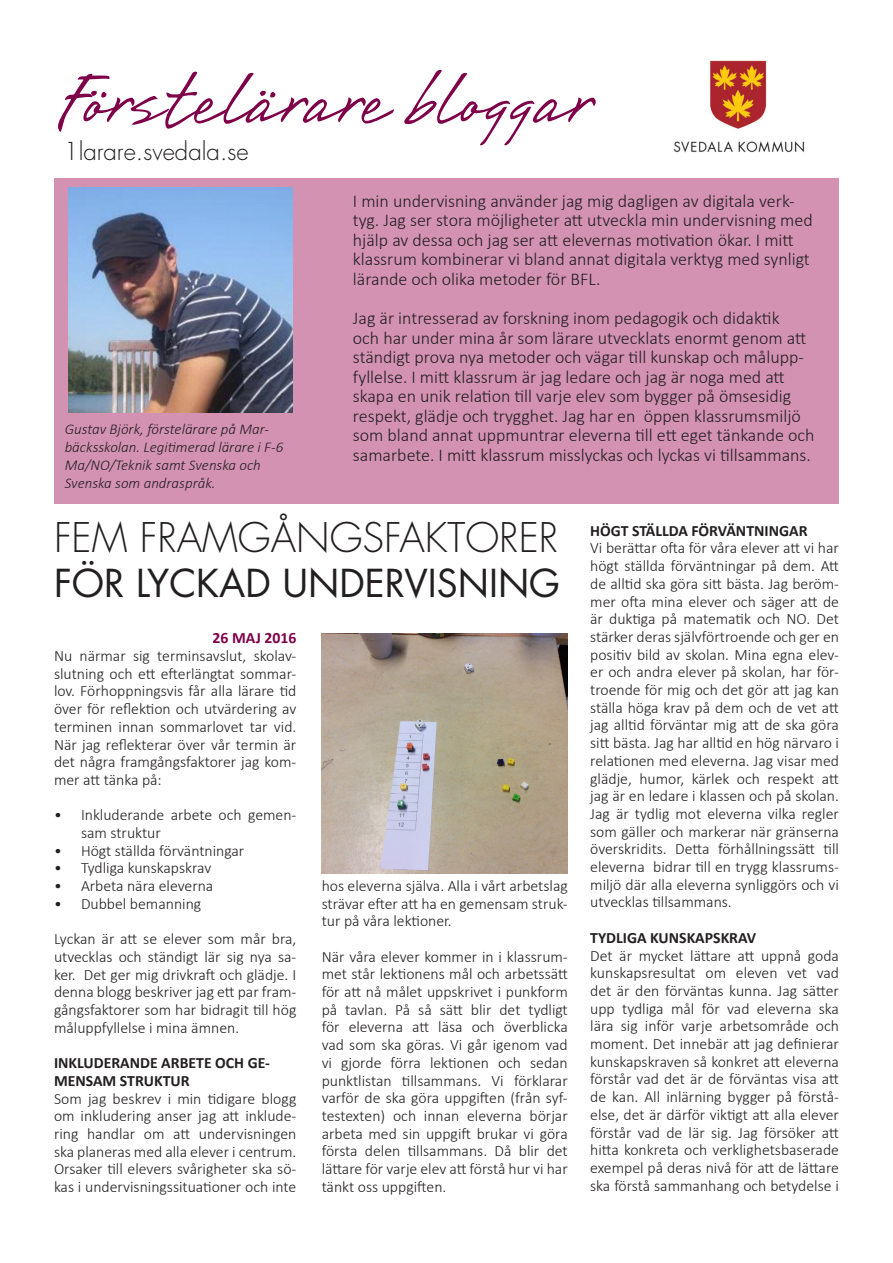
<style>
.page{position:relative;width:893px;height:1263px;background:#fff}
.page>*{position:absolute;margin:0;border:0;box-sizing:border-box;transform-origin:0 0}
.t1{font:88.5px "Brisa";color:#7d0049}
.t2{font:300 39.75px "Futura Std";color:#231f20}
.t3{font:37.5px "Futura Std";color:#231f20}
.t4{font:300 24px "Futura Std";color:#231f20}
.t5{font:300 18px/19.5px "Calibri";color:#231f20}
.t6{font:300 15.75px/17.7px "Calibri";color:#231f20;text-align:justify}
.t7{font:700 15.75px/17.7px "Calibri";color:#231f20}
.t8{font:700 15.75px "Calibri";color:#7d0049}
.t9{font:italic 300 15px/18px "Calibri";color:#231f20}
</style>
<div class="page">
<div style="left:54px;top:179px;width:785px;height:325px;background:#d492b3"></div>
<img style="left:673px;top:60px;width:132px;height:93px">
<img style="left:69px;top:188px;width:223px;height:224px">
<img style="left:322px;top:633px;width:245px;height:240px">
<p class="t1" style="left:54px;top:57px;width:537px">Förstelärare bloggar</p>
<p class="t4" style="left:64px;top:137px;width:186px">1larare.svedala.se</p>
<p class="t9" style="left:65px;top:420px;width:220px">Gustav Björk, förstelärare på Mar&shy;bäcksskolan. Legitimerad lärare i F-6<br>Ma/NO/Teknik samt Svenska och<br>Svenska som andraspråk.</p>
<p class="t5" style="left:353px;top:191px;width:461px">I min undervisning använder jag mig dagligen av digitala verk&shy;tyg. Jag ser stora möjligheter att utveckla min undervisning med hjälp av dessa och jag ser att elevernas motivation ökar. I mitt klassrum kombinerar vi bland annat digitala verktyg med synligt lärande och olika metoder för BFL.</p>
<p class="t5" style="left:353px;top:308px;width:463px">Jag är intresserad av forskning inom pedagogik och didaktik<br>och har under mina år som lärare utvecklats enormt genom att ständigt prova nya metoder och vägar till kunskap och målupp&shy;fyllelse. I mitt klassrum är jag ledare och jag är noga med att skapa en unik relation till varje elev som bygger på ömsesidig respekt, glädje och trygghet. Jag har en öppen klassrumsmiljö som bland annat uppmuntrar eleverna till ett eget tänkande och samarbete. I mitt klassrum misslyckas och lyckas vi tillsammans.</p>
<p class="t2" style="left:54px;top:514px;width:506px">FEM FRAMGÅNGSFAKTORER</p>
<p class="t3" style="left:54px;top:560px;width:507px">FÖR LYCKAD UNDERVISNING</p>
<p class="t8" style="left:213px;top:627px;width:85px">26 MAJ 2016</p>
<p class="t6" style="left:54px;top:647px;width:244px">Nu närmar sig terminsavslut, skolav&shy;slutning och ett efterlängtat sommar&shy;lov. Förhoppningsvis får alla lärare tid över för reflektion och utvärdering av terminen innan sommarlovet tar vid.<br>När jag reflekterar över vår termin är det några framgångsfaktorer jag kom&shy;mer att tänka på:</p>
<p class="t6" style="left:81px;top:806px;width:217px;text-indent:-27px">• Inkluderande arbete och gemen&shy;sam struktur</p>
<p class="t6" style="left:54px;top:841px;width:192px">• Högt ställda förväntningar</p>
<p class="t6" style="left:54px;top:859px;width:159px">• Tydliga kunskapskrav</p>
<p class="t6" style="left:54px;top:877px;width:161px">• Arbeta nära eleverna</p>
<p class="t6" style="left:54px;top:895px;width:149px">• Dubbel bemanning</p>
<p class="t6" style="left:54px;top:930px;width:244px">Lyckan är att se elever som mår bra, utvecklas och ständigt lär sig nya sa&shy;ker. Det ger mig drivkraft och glädje. I denna blogg beskriver jag ett par fram&shy;gångsfaktorer som har bidragit till hög måluppfyllelse i mina ämnen.</p>
<p class="t7" style="left:54px;top:1053px;width:217px">INKLUDERANDE ARBETE OCH GE-<br>MENSAM STRUKTUR</p>
<p class="t6" style="left:54px;top:1089px;width:244px">Som jag beskrev i min tidigare blogg om inkludering anser jag att inklude&shy;ring handlar om att undervisningen ska planeras med alla elever i centrum.<br>Orsaker till elevers svårigheter ska sö&shy;kas i undervisningssituationer och inte</p>
<p class="t6" style="left:322px;top:877px;width:248px">hos eleverna själva. Alla i vårt arbetslag strävar efter att ha en gemensam struk&shy;tur på våra lektioner.</p>
<p class="t6" style="left:322px;top:947px;width:248px">När våra elever kommer in i klassrum&shy;met står lektionens mål och arbetssätt för att nå målet uppskrivet i punkform på tavlan. På så sätt blir det tydligt för eleverna att läsa och överblicka vad som ska göras. Vi går igenom vad vi gjorde förra lektionen och sedan punktlistan tillsammans. Vi förklarar varför de ska göra uppgiften (från syf&shy;testexten) och innan eleverna börjar arbeta med sin uppgift brukar vi göra första delen tillsammans. Då blir det lättare för varje elev att förstå hur vi har tänkt oss uppgiften.</p>
<p class="t7" style="left:590px;top:521px;width:219px">HÖGT STÄLLDA FÖRVÄNTNINGAR</p>
<p class="t6" style="left:590px;top:539px;width:250px">Vi berättar ofta för våra elever att vi har högt ställda förväntningar på dem. Att de alltid ska göra sitt bästa. Jag beröm&shy;mer ofta mina elever och säger att de är duktiga på matematik och NO. Det stärker deras självförtroende och ger en positiv bild av skolan. Mina egna elev&shy;er och andra elever på skolan, har för&shy;troende för mig och det gör att jag kan ställa höga krav på dem och de vet att jag alltid förväntar mig att de ska göra sitt bästa. Jag har alltid en hög närvaro i relationen med eleverna. Jag visar med glädje, humor, kärlek och respekt att jag är en ledare i klassen och på skolan.<br>Jag är tydlig mot eleverna vilka regler som gäller och markerar när gränserna överskridits. Detta förhållningssätt till eleverna bidrar till en trygg klassrums&shy;miljö där alla eleverna synliggörs och vi utvecklas tillsammans.</p>
<p class="t7" style="left:590px;top:928px;width:167px">TYDLIGA KUNSKAPSKRAV</p>
<p class="t6" style="left:590px;top:946px;width:250px">Det är mycket lättare att uppnå goda kunskapsresultat om eleven vet vad det är den förväntas kunna. Jag sätter upp tydliga mål för vad eleverna ska lära sig inför varje arbetsområde och moment. Det innebär att jag definierar kunskapskraven så konkret att eleverna förstår vad det är de förväntas visa att de kan. All inlärning bygger på förstå&shy;else, det är därför viktigt att alla elever förstår vad de lär sig. Jag försöker att hitta konkreta och verklighetsbaserade exempel på deras nivå för att de lättare ska förstå sammanhang och betydelse i</p>
</div>
